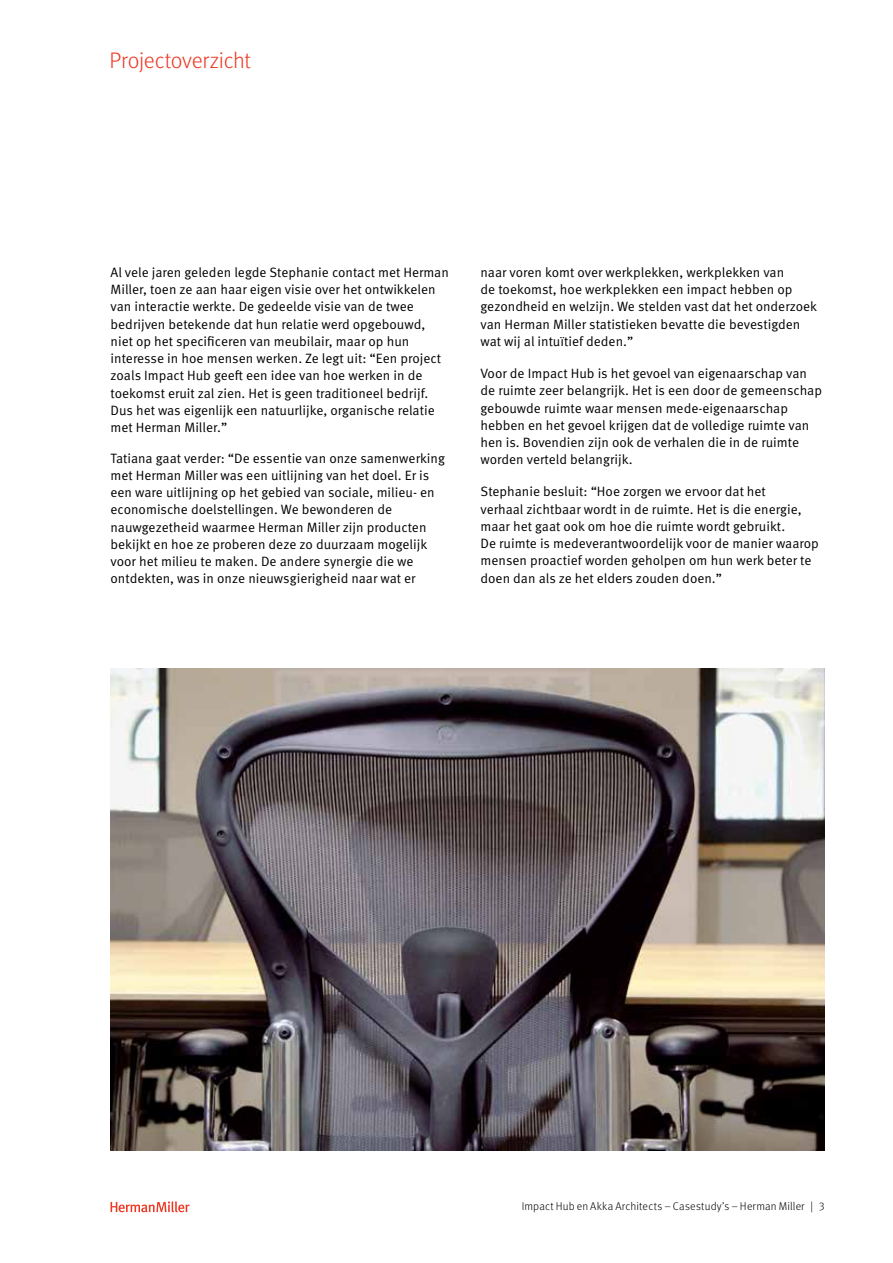
<style>
.page{position:relative;width:893px;height:1263px;background:#fff}
.page>*{position:absolute;margin:0;border:0;box-sizing:border-box;transform-origin:0 0}
.t1{font:300 22.5px "Meta OT";letter-spacing:-.015em;color:#ee3824}
.t2{font:13.5px/17.2px "Meta OT Norm";color:#000}
.t3{font:300 11.25px "Meta OT";letter-spacing:.015em;color:#000}
</style>
<div class="page">
<svg style="left:111px;top:1201px;width:79px;height:11px"></svg>
<img style="left:111px;top:668px;width:714px;height:482px">
<h1 class="t1" style="left:109px;top:47px;width:143px">Projectoverzicht</h1>
<p class="t2" style="left:111px;top:264px;width:340px">Al vele jaren geleden legde Stephanie contact met Herman Miller, toen ze aan haar eigen visie over het ontwikkelen van interactie werkte. De gedeelde visie van de twee bedrijven betekende dat hun relatie werd opgebouwd, niet op het specificeren van meubilair, maar op hun interesse in hoe mensen werken. Ze legt uit: “Een project zoals Impact Hub geeft een idee van hoe werken in de toekomst eruit zal zien. Het is geen traditioneel bedrijf.<br>Dus het was eigenlijk een natuurlijke, organische relatie met Herman Miller.”</p>
<p class="t2" style="left:111px;top:449px;width:336px">Tatiana gaat verder: “De essentie van onze samenwerking met Herman Miller was een uitlijning van het doel. Er is een ware uitlijning op het gebied van sociale, milieu- en economische doelstellingen. We bewonderen de nauwgezetheid waarmee Herman Miller zijn producten bekijkt en hoe ze proberen deze zo duurzaam mogelijk voor het milieu te maken. De andere synergie die we ontdekten, was in onze nieuwsgierigheid naar wat er</p>
<p class="t2" style="left:480px;top:264px;width:338px">naar voren komt over werkplekken, werkplekken van<br>de toekomst, hoe werkplekken een impact hebben op gezondheid en welzijn. We stelden vast dat het onderzoek van Herman Miller statistieken bevatte die bevestigden wat wij al intuïtief deden.”</p>
<p class="t2" style="left:480px;top:365px;width:343px">Voor de Impact Hub is het gevoel van eigenaarschap van de ruimte zeer belangrijk. Het is een door de gemeenschap gebouwde ruimte waar mensen mede-eigenaarschap hebben en het gevoel krijgen dat de volledige ruimte van hen is. Bovendien zijn ook de verhalen die in de ruimte worden verteld belangrijk.</p>
<p class="t2" style="left:480px;top:483px;width:340px">Stephanie besluit: “Hoe zorgen we ervoor dat het<br>verhaal zichtbaar wordt in de ruimte. Het is die energie, maar het gaat ook om hoe die ruimte wordt gebruikt.<br>De ruimte is medeverantwoordelijk voor de manier waarop mensen proactief worden geholpen om hun werk beter te doen dan als ze het elders zouden doen.”</p>
<p class="t3" style="left:522px;top:1199px;width:305px">Impact Hub en Akka Architects – Casestudy’s – Herman Miller | 3</p>
</div>
